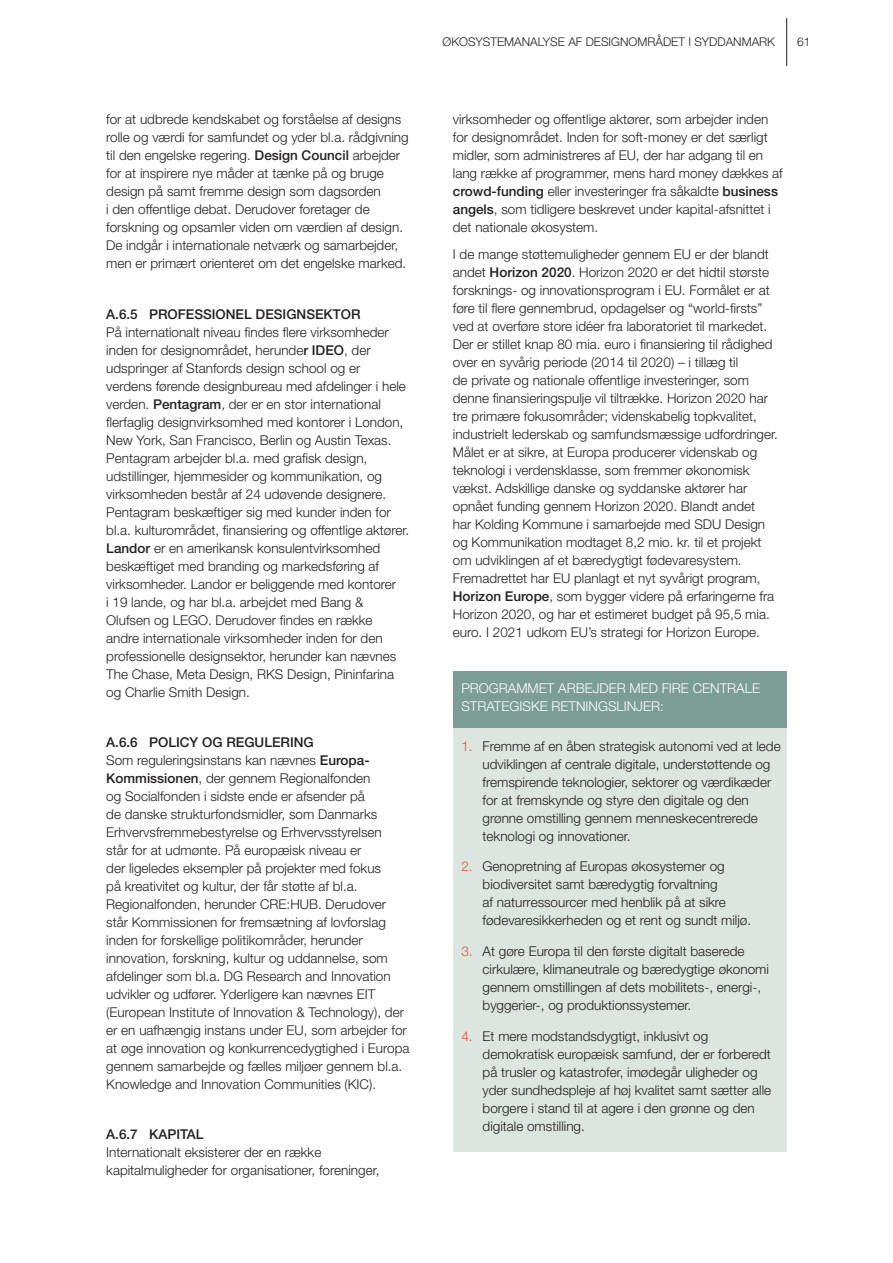
<style>
.page{position:relative;width:893px;height:1263px;background:#fff}
.page>*{position:absolute;margin:0;border:0;box-sizing:border-box;transform-origin:0 0}
.P_Body_text_after_6{font:300 13.5px/18px "Helvetica Neue LT Std";color:#231f20}
.P_numbering_list_Sha{font:300 13.5px/18px "Helvetica Neue LT Std";color:#231f20}
.P_Body_text{font:300 13.5px/18px "Helvetica Neue LT Std";color:#231f20}
.t1{font:500 13.5px "Helvetica Neue LT Std";color:#231f20}
.P_body_Shading_Dark{font:300 13.5px/18px "Helvetica Neue LT Std";color:#fff}
.t2{font:300 12px "Helvetica Neue LT Std";color:#231f20}
.s1{font-weight:500}
.s2{color:#f04e23}
</style>
<div class="page">
<hr style="left:786px;top:18px;width:1px;height:48px;background:#231f20">
<div style="left:453px;top:671px;width:334px;height:61px;background:#7c9d96"></div>
<div style="left:453px;top:728px;width:334px;height:133px;background:#dce5df"></div>
<div style="left:453px;top:849px;width:334px;height:97px;background:#dce5df"></div>
<div style="left:453px;top:934px;width:334px;height:97px;background:#dce5df"></div>
<div style="left:453px;top:1018px;width:334px;height:134px;background:#dce5df"></div>
<p class="P_Body_text_after_6" style="left:106px;top:110px;width:304px">for at udbrede kendskabet og forståelse af designs rolle og værdi for samfundet og yder bl.a. rådgivning til den engelske regering. <span class="s1">Design Council</span> arbejder for at inspirere nye måder at tænke på og bruge design på samt fremme design som dagsorden<br>i den offentlige debat. Derudover foretager de forskning og opsamler viden om værdien af design.<br>De indgår i internationale netværk og samarbejder, men er primært orienteret om det engelske marked.</p>
<h3 class="t1" style="left:106px;top:306px;width:256px">A.6.5 PROFESSIONEL DESIGNSEKTOR</h3>
<p class="P_Body_text_after_6" style="left:106px;top:323px;width:304px">På internationalt niveau findes flere virksomheder inden for designområdet, herunde<span class="s1">r IDEO</span>, der udspringer af Stanfords design school og er verdens førende designbureau med afdelinger i hele verden. <span class="s1">Pentagram</span>, der er en stor international flerfaglig designvirksomhed med kontorer i London, New York, San Francisco, Berlin og Austin Texas.<br>Pentagram arbejder bl.a. med grafisk design, udstillinger, hjemmesider og kommunikation, og virksomheden består af 24 udøvende designere.<br>Pentagram beskæftiger sig med kunder inden for bl.a. kulturområdet, finansiering og offentlige aktører.<br><span class="s1">Landor</span> er en amerikansk konsulentvirksomhed beskæftiget med branding og markedsføring af virksomheder. Landor er beliggende med kontorer<br>i 19 lande, og har bl.a. arbejdet med Bang &amp; Olufsen og LEGO. Derudover findes en række<br>andre internationale virksomheder inden for den professionelle designsektor, herunder kan nævnes The Chase, Meta Design, RKS Design, Pininfarina og Charlie Smith Design.</p>
<h3 class="t1" style="left:106px;top:734px;width:209px">A.6.6 POLICY OG REGULERING</h3>
<p class="P_Body_text_after_6" style="left:106px;top:751px;width:305px">Som reguleringsinstans kan nævnes <span class="s1">Europa-Kommissionen</span>, der gennem Regionalfonden<br>og Socialfonden i sidste ende er afsender på<br>de danske strukturfondsmidler, som Danmarks Erhvervsfremmebestyrelse og Erhvervsstyrelsen<br>står for at udmønte. På europæisk niveau er<br>der ligeledes eksempler på projekter med fokus<br>på kreativitet og kultur, der får støtte af bl.a.<br>Regionalfonden, herunder CRE:HUB. Derudover står Kommissionen for fremsætning af lovforslag inden for forskellige politikområder, herunder innovation, forskning, kultur og uddannelse, som afdelinger som bl.a. DG Research and Innovation udvikler og udfører. Yderligere kan nævnes EIT (European Institute of Innovation &amp; Technology), der er en uafhængig instans under EU, som arbejder for at øge innovation og konkurrencedygtighed i Europa gennem samarbejde og fælles miljøer gennem bl.a.<br>Knowledge and Innovation Communities (KIC).</p>
<h3 class="t1" style="left:106px;top:1126px;width:99px">A.6.7 KAPITAL</h3>
<h2 class="P_Body_text" style="left:106px;top:1143px;width:275px">Internationalt eksisterer der en række kapitalmuligheder for organisationer, foreninger,</h2>
<p class="t2" style="left:442px;top:35px;width:334px">ØKOSYSTEMANALYSE AF DESIGNOMRÅDET I SYDDANMARK</p>
<p class="t2" style="left:797px;top:35px;width:15px">61</p>
<h2 class="P_Body_text" style="left:453px;top:110px;width:331px">virksomheder og offentlige aktører, som arbejder inden for designområdet. Inden for soft-money er det særligt midler, som administreres af EU, der har adgang til en lang række af programmer, mens hard money dækkes af <span class="s1">crowd-funding</span> eller investeringer fra såkaldte <span class="s1">business angels</span>, som tidligere beskrevet under kapital-afsnittet i det nationale økosystem.</h2>
<p class="P_Body_text_after_6" style="left:453px;top:245px;width:327px">I de mange støttemuligheder gennem EU er der blandt andet <span class="s1">Horizon 2020</span>. Horizon 2020 er det hidtil største forsknings- og innovationsprogram i EU. Formålet er at føre til flere gennembrud, opdagelser og “world-firsts” ved at overføre store idéer fra laboratoriet til markedet.<br>Der er stillet knap 80 mia. euro i finansiering til rådighed over en syvårig periode (2014 til 2020) – i tillæg til<br>de private og nationale offentlige investeringer, som denne finansieringspulje vil tiltrække. Horizon 2020 har tre primære fokusområder; videnskabelig topkvalitet, industrielt lederskab og samfundsmæssige udfordringer.<br>Målet er at sikre, at Europa producerer videnskab og teknologi i verdensklasse, som fremmer økonomisk vækst. Adskillige danske og syddanske aktører har opnået funding gennem Horizon 2020. Blandt andet<br>har Kolding Kommune i samarbejde med SDU Design og Kommunikation modtaget 8,2 mio. kr. til et projekt om udviklingen af et bæredygtigt fødevaresystem.<br>Fremadrettet har EU planlagt et nyt syvårigt program, <span class="s1">Horizon Europe</span>, som bygger videre på erfaringerne fra Horizon 2020, og har et estimeret budget på 95,5 mia. euro. I 2021 udkom EU’s strategi for Horizon Europe.</p>
<p class="P_body_Shading_Dark" style="left:461px;top:679px;width:300px">PROGRAMMET ARBEJDER MED FIRE CENTRALE<br>STRATEGISKE RETNINGSLINJER:</p>
<p class="P_numbering_list_Sha" style="left:483px;top:736px;width:300px;text-indent:-21px"><span class="s2">1.</span> Fremme af en åben strategisk autonomi ved at lede udviklingen af centrale digitale, understøttende og fremspirende teknologier, sektorer og værdikæder for at fremskynde og styre den digitale og den grønne omstilling gennem menneskecentrerede teknologi og innovationer.</p>
<p class="P_numbering_list_Sha" style="left:483px;top:857px;width:270px;text-indent:-21px"><span class="s2">2.</span> Genopretning af Europas økosystemer og biodiversitet samt bæredygtig forvaltning<br>af naturressourcer med henblik på at sikre fødevaresikkerheden og et rent og sundt miljø.</p>
<p class="P_numbering_list_Sha" style="left:483px;top:942px;width:288px;text-indent:-21px"><span class="s2">3.</span> At gøre Europa til den første digitalt baserede cirkulære, klimaneutrale og bæredygtige økonomi gennem omstillingen af dets mobilitets-, energi-, byggerier-, og produktionssystemer.</p>
<p class="P_numbering_list_Sha" style="left:483px;top:1027px;width:290px;text-indent:-21px"><span class="s2">4.</span> Et mere modstandsdygtigt, inklusivt og demokratisk europæisk samfund, der er forberedt på trusler og katastrofer, imødegår uligheder og yder sundhedspleje af høj kvalitet samt sætter alle borgere i stand til at agere i den grønne og den digitale omstilling.</p>
</div>
